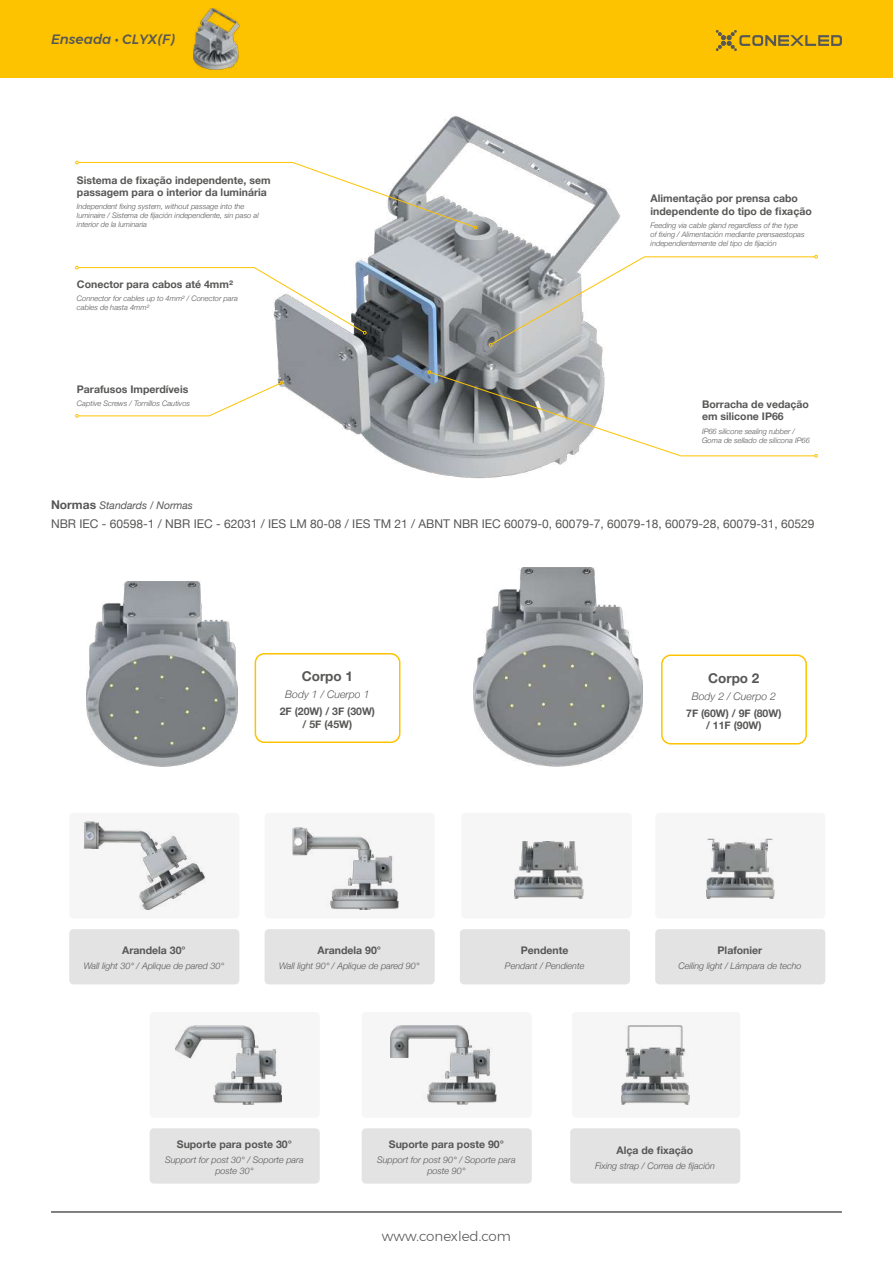
<style>
.page{position:relative;width:893px;height:1263px;background:#fff}
.page>*{position:absolute;margin:0;border:0;box-sizing:border-box;transform-origin:0 0}
.t1{font:300 13.5px "Montserrat";color:#575756}
.t2{font:italic 500 13.5px "Montserrat";color:#575756}
.t3{font:700 13.5px "Helvetica Neue";color:#575756}
.t4{font:12px "Helvetica Neue";color:#575756}
.t5{font:700 10.5px/12.6px "Helvetica Neue";color:#575756}
.t6{font:italic 300 10.5px "Helvetica Neue";color:#575756}
.t7{font:italic 10.5px "Helvetica Neue";color:#575756}
.t8{font:italic 300 9px/10.8px "Helvetica Neue";color:#575756;text-align:center}
.t9{font:italic 300 7.5px/9px "Helvetica Neue";color:#575756}
.s1{font-weight:700;font-style:normal;font-size:12px}
</style>
<div class="page">
<div style="left:0;top:0;width:893px;height:77px;background:#fdc300"></div>
<svg style="left:716px;top:30px;width:126px;height:21px"></svg>
<hr style="left:51px;top:1211px;width:791px;height:2px;background:#575756">
<img style="left:193px;top:8px;width:46px;height:61px">
<div style="left:69px;top:813px;width:170px;height:105px;background:#f6f6f6;border-radius:4px"></div>
<div style="left:265px;top:813px;width:170px;height:105px;background:#f6f6f6;border-radius:4px"></div>
<div style="left:461px;top:813px;width:171px;height:105px;background:#f6f6f6;border-radius:4px"></div>
<div style="left:655px;top:813px;width:170px;height:105px;background:#f6f6f6;border-radius:4px"></div>
<div style="left:572px;top:1012px;width:168px;height:106px;background:#f6f6f6;border-radius:4px"></div>
<div style="left:362px;top:1012px;width:170px;height:106px;background:#f6f6f6;border-radius:4px"></div>
<div style="left:150px;top:1012px;width:170px;height:106px;background:#f6f6f6;border-radius:4px"></div>
<div style="left:255px;top:653px;width:145px;height:90px;border:2px solid #fdc300;border-radius:9px"></div>
<div style="left:661px;top:654px;width:146px;height:90px;border:2px solid #fdc300;border-radius:9px"></div>
<img style="left:87px;top:581px;width:151px;height:185px">
<img style="left:473px;top:567px;width:170px;height:199px">
<div style="left:69px;top:929px;width:170px;height:55px;background:#e3e3e3;border-radius:4px"></div>
<div style="left:150px;top:1128px;width:170px;height:55px;background:#e3e3e3;border-radius:4px"></div>
<div style="left:362px;top:1128px;width:170px;height:55px;background:#e3e3e3;border-radius:4px"></div>
<div style="left:570px;top:1128px;width:170px;height:55px;background:#e3e3e3;border-radius:4px"></div>
<div style="left:265px;top:929px;width:170px;height:55px;background:#e3e3e3;border-radius:4px"></div>
<div style="left:460px;top:929px;width:170px;height:55px;background:#e3e3e3;border-radius:4px"></div>
<div style="left:655px;top:929px;width:170px;height:55px;background:#e3e3e3;border-radius:4px"></div>
<img style="left:84px;top:821px;width:121px;height:89px">
<img style="left:293px;top:828px;width:105px;height:82px">
<img style="left:621px;top:1026px;width:68px;height:78px">
<img style="left:514px;top:841px;width:69px;height:58px">
<img style="left:706px;top:839px;width:68px;height:60px">
<img style="left:175px;top:1026px;width:107px;height:78px">
<img style="left:390px;top:1025px;width:106px;height:79px">
<img style="left:276px;top:116px;width:344px;height:363px">
<svg style="left:75px;top:266px;width:291px;height:68px"></svg>
<svg style="left:75px;top:161px;width:402px;height:68px"></svg>
<svg style="left:75px;top:381px;width:208px;height:37px"></svg>
<svg style="left:489px;top:255px;width:329px;height:92px"></svg>
<svg style="left:428px;top:370px;width:390px;height:87px"></svg>
<h1 class="t2" style="left:51px;top:28px;width:125px">Enseada • CLYX(F)</h1>
<h3 class="t5" style="left:77px;top:173px;width:195px">Sistema de fixação independente, sem passagem para o interior da luminária</h3>
<p class="t9" style="left:77px;top:202px;width:183px">Independent fixing system, without passage into the luminaire / Sistema de fijación independiente, sin paso al interior de la luminaria</p>
<h3 class="t5" style="left:77px;top:277px;width:158px">Conector para cabos até 4mm²</h3>
<p class="t9" style="left:77px;top:293px;width:163px">Connector for cables up to 4mm² / Conector para cables de hasta 4mm²</p>
<h3 class="t5" style="left:77px;top:383px;width:113px">Parafusos Imperdíveis</h3>
<p class="t9" style="left:77px;top:399px;width:115px">Captive Screws / Tornillos Cautivos</p>
<h3 class="t5" style="left:651px;top:192px;width:163px">Alimentação por prensa cabo independente do tipo de fixação</h3>
<p class="t9" style="left:651px;top:221px;width:156px">Feeding via cable gland regardless of the type of fixing / Alimentación mediante prensaestopas independientemente del tipo de fijación</p>
<h3 class="t5" style="left:702px;top:398px;width:108px">Borracha de vedação em silicone IP66</h3>
<p class="t9" style="left:702px;top:426px;width:109px">IP66 silicone sealing rubber /<br>Goma de sellado de silicona IP66</p>
<h3 class="t7" style="left:51px;top:499px;width:143px"><span class="s1">Normas</span> Standards / Normas</h3>
<h2 class="t4" style="left:51px;top:516px;width:765px">NBR IEC - 60598-1 / NBR IEC - 62031 / IES LM 80-08 / IES TM 21 / ABNT NBR IEC 60079-0, 60079-7, 60079-18, 60079-28, 60079-31, 60529</h2>
<h1 class="t3" style="left:302px;top:668px;width:53px">Corpo 1</h1>
<h3 class="t6" style="left:285px;top:688px;width:86px">Body 1 / Cuerpo 1</h3>
<h3 class="t5" style="left:280px;top:705px;width:97px;text-align:center">2F (20W) / 3F (30W) / 5F (45W)</h3>
<h1 class="t3" style="left:708px;top:670px;width:53px">Corpo 2</h1>
<h3 class="t6" style="left:692px;top:690px;width:86px">Body 2 / Cuerpo 2</h3>
<h3 class="t5" style="left:686px;top:706px;width:97px;text-align:center">7F (60W) / 9F (80W) / 11F (90W)</h3>
<h3 class="t5" style="left:122px;top:944px;width:65px">Arandela 30°</h3>
<p class="t8" style="left:84px;top:961px;width:142px">Wall light 30° / Aplique de pared 30°</p>
<h3 class="t5" style="left:318px;top:944px;width:65px">Arandela 90°</h3>
<p class="t8" style="left:279px;top:961px;width:142px">Wall light 90° / Aplique de pared 90°</p>
<h3 class="t5" style="left:521px;top:944px;width:49px">Pendente</h3>
<p class="t8" style="left:505px;top:961px;width:81px">Pendant / Pendiente</p>
<h3 class="t5" style="left:718px;top:944px;width:46px">Plafonier</h3>
<p class="t8" style="left:678px;top:961px;width:125px">Ceiling light / Lámpara de techo</p>
<h3 class="t5" style="left:177px;top:1138px;width:117px">Suporte para poste 30°</h3>
<p class="t8" style="left:165px;top:1154px;width:140px">Support for post 30° / Soporte para poste 30°</p>
<h3 class="t5" style="left:389px;top:1138px;width:117px">Suporte para poste 90°</h3>
<p class="t8" style="left:377px;top:1154px;width:140px">Support for post 90° / Soporte para poste 90°</p>
<h1 class="t1" style="left:382px;top:1226px;width:131px">www.conexled.com</h1>
<h3 class="t5" style="left:616px;top:1143px;width:78px">Alça de fixação</h3>
<p class="t8" style="left:595px;top:1160px;width:121px">Fixing strap / Correa de fijación</p>
</div>
